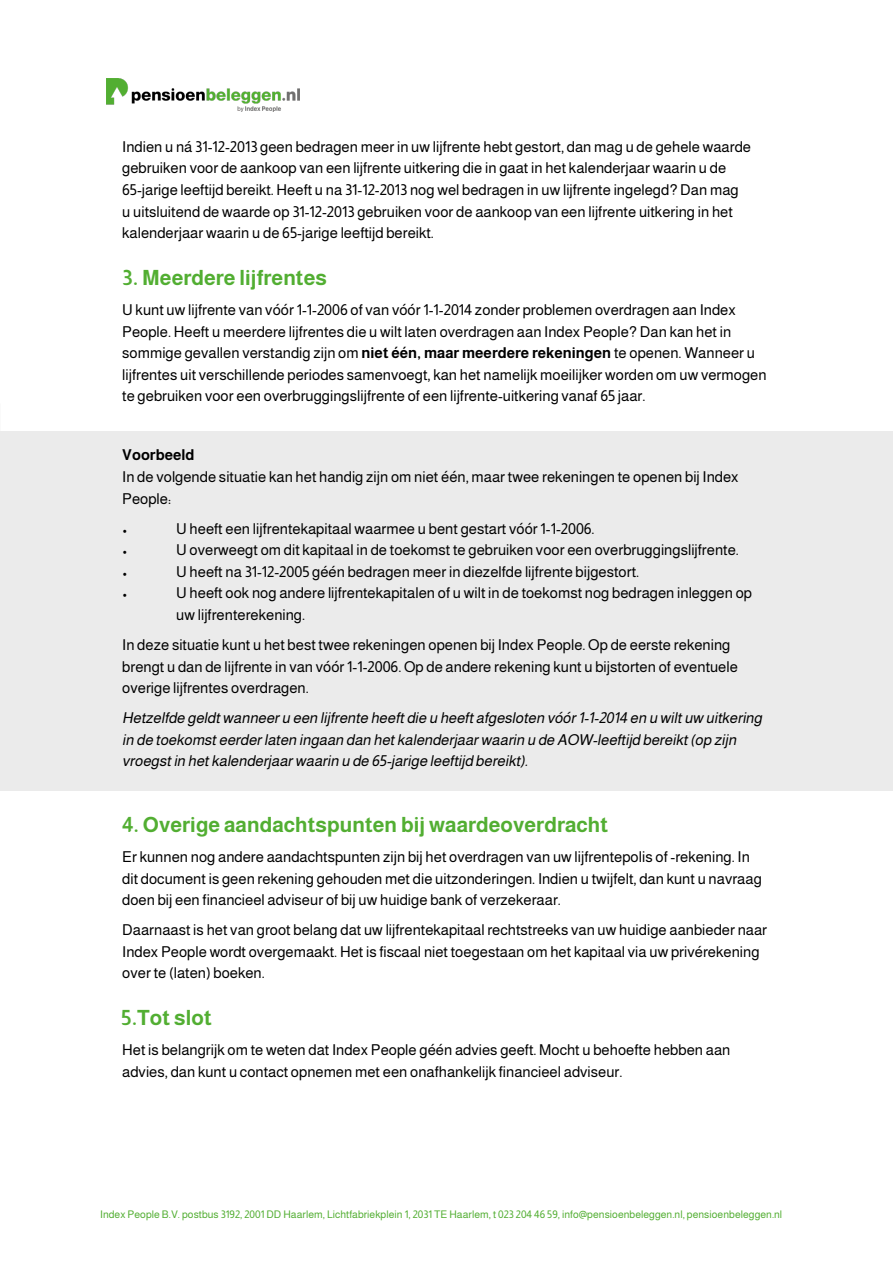
<style>
.page{position:relative;width:893px;height:1263px;background:#fff}
.page>*{position:absolute;margin:0;border:0;box-sizing:border-box;transform-origin:0 0}
.t1{font:700 21px "Almarai";color:#52ae32}
.t2{font:15px/21.6px "Almarai";color:#000}
.t3{font:italic 15px/21.6px "Almarai";color:#000}
.t4{font:700 15px "Almarai";color:#000}
.t5{font:10.5px "Almarai";letter-spacing:.005em;color:#52ae32}
.s1{font-weight:700}
</style>
<div class="page">
<img style="left:106px;top:79px;width:193px;height:33px">
<div style="left:0;top:432px;width:893px;height:359px;background:#ebebeb"></div>
<p class="t2" style="left:122px;top:136px;width:630px">Indien u ná 31-12-2013 geen bedragen meer in uw lijfrente hebt gestort, dan mag u de gehele waarde gebruiken voor de aankoop van een lijfrente uitkering die in gaat in het kalenderjaar waarin u de 65-jarige leeftijd bereikt. Heeft u na 31-12-2013 nog wel bedragen in uw lijfrente ingelegd? Dan mag<br>u uitsluitend de waarde op 31-12-2013 gebruiken voor de aankoop van een lijfrente uitkering in het kalenderjaar waarin u de 65-jarige leeftijd bereikt.</p>
<h1 class="t1" style="left:122px;top:262px;width:206px">3. Meerdere lijfrentes</h1>
<p class="t2" style="left:122px;top:299px;width:646px">U kunt uw lijfrente van vóór 1-1-2006 of van vóór 1-1-2014 zonder problemen overdragen aan Index People. Heeft u meerdere lijfrentes die u wilt laten overdragen aan Index People? Dan kan het in sommige gevallen verstandig zijn om <span class="s1">niet één, maar meerdere rekeningen</span> te openen. Wanneer u lijfrentes uit verschillende periodes samenvoegt, kan het namelijk moeilijker worden om uw vermogen te gebruiken voor een overbruggingslijfrente of een lijfrente-uitkering vanaf 65 jaar.</p>
<p class="t4" style="left:122px;top:444px;width:74px">Voorbeeld</p>
<p class="t2" style="left:122px;top:466px;width:618px">In de volgende situatie kan het handig zijn om niet één, maar twee rekeningen te openen bij Index<br>People:</p>
<p class="t2" style="left:122px;top:518px;width:7px">•</p>
<p class="t2" style="left:176px;top:518px;width:420px">U heeft een lijfrentekapitaal waarmee u bent gestart vóór 1-1-2006.</p>
<p class="t2" style="left:122px;top:539px;width:7px">•</p>
<p class="t2" style="left:176px;top:539px;width:564px">U overweegt om dit kapitaal in de toekomst te gebruiken voor een overbruggingslijfrente.</p>
<p class="t2" style="left:122px;top:561px;width:7px">•</p>
<p class="t2" style="left:176px;top:561px;width:464px">U heeft na 31-12-2005 géén bedragen meer in diezelfde lijfrente bijgestort.</p>
<p class="t2" style="left:122px;top:582px;width:7px">•</p>
<p class="t2" style="left:176px;top:582px;width:577px">U heeft ook nog andere lijfrentekapitalen of u wilt in de toekomst nog bedragen inleggen op uw lijfrenterekening.</p>
<p class="t2" style="left:122px;top:634px;width:617px">In deze situatie kunt u het best twee rekeningen openen bij Index People. Op de eerste rekening brengt u dan de lijfrente in van vóór 1-1-2006. Op de andere rekening kunt u bijstorten of eventuele overige lijfrentes overdragen.</p>
<p class="t3" style="left:122px;top:707px;width:645px">Hetzelfde geldtwanneeru een lijfrente heeftdie u heeftafgesloten vóór1-1-2014 en u wiltuw uitkering in de toekomsteerderlaten ingaan dan hetkalenderjaarwaarin u de AOW-leeftijd bereikt(op zijn vroegstin hetkalenderjaarwaarin u de 65-jarige leeftijd bereikt).</p>
<h1 class="t1" style="left:122px;top:809px;width:487px">4. Overige aandachtspunten bij waardeoverdracht</h1>
<p class="t2" style="left:122px;top:846px;width:641px">Er kunnen nog andere aandachtspunten zijn bij het overdragen van uw lijfrentepolis of -rekening. In dit document is geen rekening gehouden met die uitzonderingen. Indien u twijfelt, dan kunt u navraag doen bij een financieel adviseur of bij uw huidige bank of verzekeraar.</p>
<p class="t2" style="left:122px;top:919px;width:646px">Daarnaast is het van groot belang dat uw lijfrentekapitaal rechtstreeks van uw huidige aanbieder naar<br>Index People wordt overgemaakt. Het is fiscaal niet toegestaan om het kapitaal via uw privérekening over te (laten) boeken.</p>
<h1 class="t1" style="left:122px;top:1002px;width:91px">5.Tot slot</h1>
<p class="t2" style="left:122px;top:1039px;width:610px">Het is belangrijk om te weten dat Index People géén advies geeft. Mocht u behoefte hebben aan advies, dan kunt u contact opnemen met een onafhankelijk financieel adviseur.</p>
<p class="t5" style="left:100px;top:1207px;width:684px">Index People B.V. postbus 3192, 2001 DD Haarlem, Lichtfabriekplein 1, 2031 TE Haarlem, t 023 204 46 59, info@pensioenbeleggen.nl, pensioenbeleggen.nl</p>
</div>
